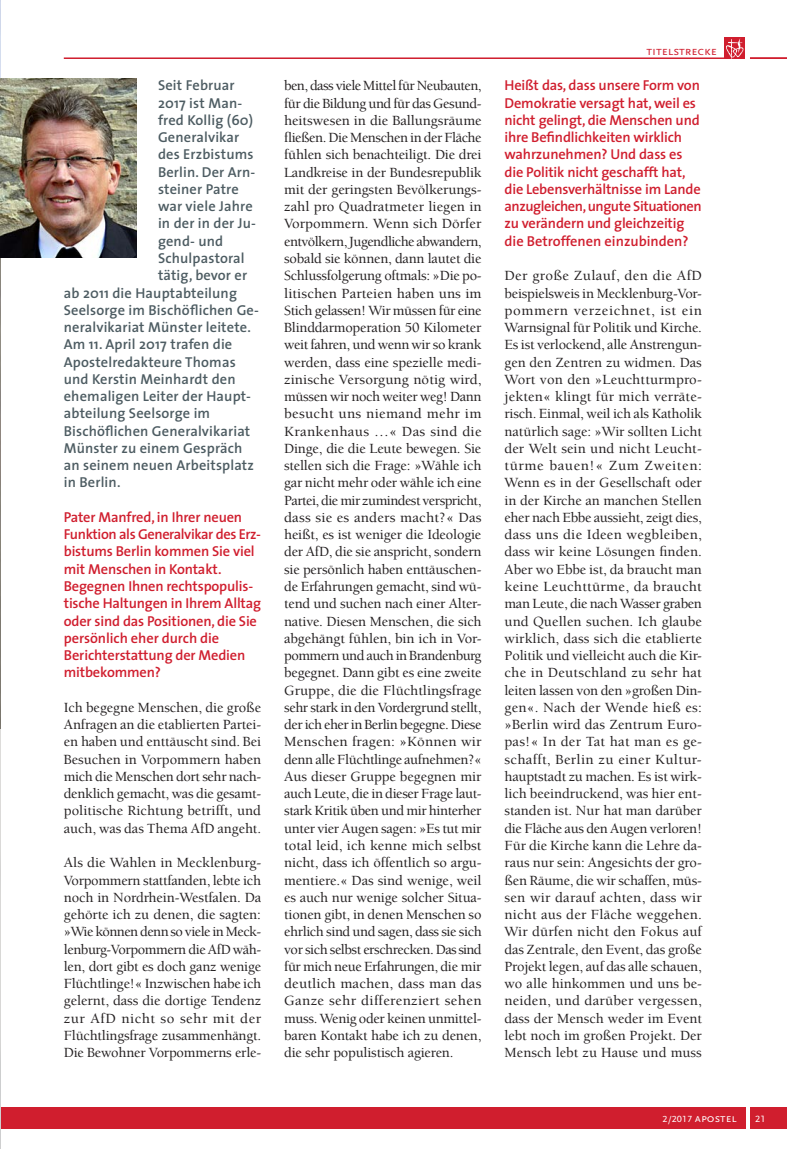
<style>
.page{position:relative;width:787px;height:1149px;background:#fff}
.page>*{position:absolute;margin:0;border:0;box-sizing:border-box;transform-origin:0 0}
.sscc_fliesstext{font:500 14.4px/17.2px "Berkeley";letter-spacing:-.015em;color:#231f20;text-align:justify}
.sscc_einleitung_thes{font:600 14.4px/17.2px "Mtud The Sans";letter-spacing:-.01em;color:#d01e2e}
.sscc_einleitung_thes-2{font:600 14.4px/17.2px "Mtud The Sans";letter-spacing:.01em;color:#4d5c62}
.t1{font:12.75px "Mtud Scala Sans Caps";color:#d01e2e}
.t2{font:12px "Mtud Scala Sans Caps";color:#fff}
.t3{font:9.6px "Mtud Scala Sans Caps";color:#fff;scale:1.1 1}
.s1{font-size:9.3px}
</style>
<div class="page">
<hr style="left:64px;top:57px;width:670px;height:2px;background:#d01e2e">
<div style="left:0;top:1106px;width:745px;height:21px;background:#d01e2e"></div>
<div style="left:724px;top:38px;width:21px;height:21px;background:#d01e2e"></div>
<div style="left:750px;top:1106px;width:37px;height:21px;background:#d01e2e"></div>
<svg style="left:726px;top:38px;width:17px;height:21px"></svg>
<hr style="left:750px;top:57px;width:37px;height:2px;background:#d01e2e">
<img style="left:0;top:0;width:1px;height:729px">
<hr style="left:0;top:729px;width:1px;height:419px;background:#fff">
<img style="left:1px;top:78px;width:136px;height:180px">
<p class="sscc_einleitung_thes-2" style="left:158px;top:76px;width:99px">Seit Februar<br>2017 ist Man&shy;fred Kollig (60)<br>Generalvikar des Erzbistums<br>Berlin. Der Arn&shy;steiner Patre</p>
<p class="sscc_einleitung_thes-2" style="left:158px;top:197px;width:96px">war viele Jahre</p>
<p class="sscc_einleitung_thes-2" style="left:158px;top:214px;width:99px">in der in der Ju-</p>
<p class="sscc_einleitung_thes-2" style="left:158px;top:232px;width:67px">gend- und</p>
<p class="sscc_einleitung_thes-2" style="left:158px;top:249px;width:88px">Schulpastoral</p>
<p class="sscc_einleitung_thes-2" style="left:158px;top:266px;width:91px">tätig, bevor er</p>
<p class="sscc_einleitung_thes-2" style="left:64px;top:283px;width:175px">ab 2011 die Hauptabteilung</p>
<p class="sscc_einleitung_thes-2" style="left:64px;top:301px;width:197px">Seelsorge im Bischöflichen Ge-</p>
<p class="sscc_einleitung_thes-2" style="left:64px;top:318px;width:189px">neralvikariat Münster leitete.</p>
<p class="sscc_einleitung_thes-2" style="left:64px;top:335px;width:170px">Am 11. April 2017 trafen die</p>
<p class="sscc_einleitung_thes-2" style="left:64px;top:352px;width:173px">Apostelredakteure Thomas</p>
<p class="sscc_einleitung_thes-2" style="left:64px;top:370px;width:173px">und Kerstin Meinhardt den</p>
<p class="sscc_einleitung_thes-2" style="left:64px;top:387px;width:187px">ehemaligen Leiter der Haupt-</p>
<p class="sscc_einleitung_thes-2" style="left:64px;top:404px;width:148px">abteilung Seelsorge im</p>
<p class="sscc_einleitung_thes-2" style="left:64px;top:421px;width:188px">Bischöflichen Generalvikariat</p>
<p class="sscc_einleitung_thes-2" style="left:64px;top:439px;width:180px">Münster zu einem Gespräch</p>
<p class="sscc_einleitung_thes-2" style="left:64px;top:456px;width:192px">an seinem neuen Arbeitsplatz</p>
<p class="sscc_einleitung_thes-2" style="left:64px;top:473px;width:58px">in Berlin.</p>
<p class="sscc_einleitung_thes" style="left:64px;top:508px;width:199px">Pater Manfred, in Ihrer neuen<br>Funktion als Generalvikar des Erz&shy;bistums Berlin kommen Sie viel mit Menschen in Kontakt.<br>Begegnen Ihnen rechtspopulis&shy;tische Haltungen in Ihrem Alltag oder sind das Positionen, die Sie persönlich eher durch die<br>Berichterstattung der Medien mitbekommen?</p>
<p class="sscc_fliesstext" style="left:64px;top:698px;width:199px">Ich begegne Menschen, die große Anfragen an die etablierten Partei&shy;en haben und enttäuscht sind. Bei Besuchen in Vorpommern haben mich die Menschen dort sehr nach&shy;denklich gemacht, was die gesamt&shy;politische Richtung betrifft, und auch, was das Thema AfD angeht.</p>
<p class="sscc_fliesstext" style="left:64px;top:854px;width:199px">Als die Wahlen in Mecklenburg-Vorpommern stattfanden, lebte ich noch in Nordrhein-Westfalen. Da gehörte ich zu denen, die sagten: »Wie können denn so viele in Meck&shy;lenburg-Vorpommern die AfD wäh&shy;len, dort gibt es doch ganz wenige Flüchtlinge!« Inzwischen habe ich gelernt, dass die dortige Tendenz zur AfD nicht so sehr mit der Flüchtlingsfrage zusammenhängt.<br>Die Bewohner Vorpommerns erle-</p>
<p class="t1" style="left:646px;top:44px;width:72px">titelstrecke</p>
<p class="sscc_fliesstext" style="left:284px;top:77px;width:199px">ben, dass viele Mittel für Neubauten, für die Bildung und für das Gesund&shy;heitswesen in die Ballungsräume fließen. Die Menschen in der Fläche fühlen sich benachteiligt. Die drei Landkreise in der Bundesrepublik mit der geringsten Bevölkerungs&shy;zahl pro Quadratmeter liegen in Vorpommern. Wenn sich Dörfer entvölkern, Jugendliche abwandern, sobald sie können, dann lautet die Schlussfolgerung oftmals: »Die po&shy;litischen Parteien haben uns im Stich gelassen! Wir müssen für eine Blinddarmoperation 50 Kilometer weit fahren, und wenn wir so krank werden, dass eine spezielle medi&shy;zinische Versorgung nötig wird, müssen wir noch weiter weg! Dann besucht uns niemand mehr im Krankenhaus …« Das sind die Dinge, die die Leute bewegen. Sie stellen sich die Frage: »Wähle ich gar nicht mehr oder wähle ich eine Partei, die mir zumindest verspricht, dass sie es anders macht?« Das heißt, es ist weniger die Ideologie der AfD, die sie anspricht, sondern sie persönlich haben enttäuschen&shy;de Erfahrungen gemacht, sind wü&shy;tend und suchen nach einer Alter&shy;native. Diesen Menschen, die sich abgehängt fühlen, bin ich in Vor&shy;pommern und auch in Brandenburg begegnet. Dann gibt es eine zweite Gruppe, die die Flüchtlingsfrage sehr stark in den Vordergrund stellt, der ich eher in Berlin begegne. Diese Menschen fragen: »Können wir denn alle Flüchtlinge aufnehmen?« Aus dieser Gruppe begegnen mir auch Leute, die in dieser Frage laut&shy;stark Kritik üben und mir hinterher unter vier Augen sagen: »Es tut mir total leid, ich kenne mich selbst nicht, dass ich öffentlich so argu&shy;mentiere.« Das sind wenige, weil es auch nur wenige solcher Situa&shy;tionen gibt, in denen Menschen so ehrlich sind und sagen, dass sie sich vor sich selbst erschrecken. Das sind für mich neue Erfahrungen, die mir deutlich machen, dass man das Ganze sehr differenziert sehen muss. Wenig oder keinen unmittel&shy;baren Kontakt habe ich zu denen, die sehr populistisch agieren.</p>
<p class="sscc_einleitung_thes" style="left:504px;top:76px;width:199px">Heißt das, dass unsere Form von<br>Demokratie versagt hat, weil es nicht gelingt, die Menschen und ihre Befindlichkeiten wirklich wahrzunehmen? Und dass es die Politik nicht geschafft hat, die Lebensverhältnisse im Lande anzugleichen, ungute Situationen zu verändern und gleichzeitig die Betroffenen einzubinden?</p>
<p class="sscc_fliesstext" style="left:504px;top:267px;width:199px">Der große Zulauf, den die AfD beispielsweis in Mecklenburg-Vor&shy;pommern verzeichnet, ist ein Warnsignal für Politik und Kirche.<br>Es ist verlockend, alle Anstrengun&shy;gen den Zentren zu widmen. Das Wort von den »Leuchtturmpro&shy;jekten« klingt für mich verräte&shy;risch. Einmal, weil ich als Katholik natürlich sage: »Wir sollten Licht der Welt sein und nicht Leucht&shy;türme bauen!« Zum Zweiten:<br>Wenn es in der Gesellschaft oder in der Kirche an manchen Stellen eher nach Ebbe aussieht, zeigt dies, dass uns die Ideen wegbleiben, dass wir keine Lösungen finden.<br>Aber wo Ebbe ist, da braucht man keine Leuchttürme, da braucht man Leute, die nach Wasser graben und Quellen suchen. Ich glaube wirklich, dass sich die etablierte Politik und vielleicht auch die Kir&shy;che in Deutschland zu sehr hat leiten lassen von den »großen Din&shy;gen«. Nach der Wende hieß es: »Berlin wird das Zentrum Euro&shy;pas!« In der Tat hat man es ge&shy;schafft, Berlin zu einer Kultur&shy;hauptstadt zu machen. Es ist wirk&shy;lich beeindruckend, was hier ent&shy;standen ist. Nur hat man darüber die Fläche aus den Augen verloren!<br>Für die Kirche kann die Lehre da&shy;raus nur sein: Angesichts der gro&shy;ßen Räume, die wir schaffen, müs&shy;sen wir darauf achten, dass wir nicht aus der Fläche weggehen.<br>Wir dürfen nicht den Fokus auf das Zentrale, den Event, das große Projekt legen, auf das alle schauen, wo alle hinkommen und uns be&shy;neiden, und darüber vergessen, dass der Mensch weder im Event lebt noch im großen Projekt. Der Mensch lebt zu Hause und muss</p>
<p class="t2" style="left:662px;top:1110px;width:76px"><span class="s1">2/2017</span> apostel</p>
<p class="t3" style="left:755px;top:1113px;width:11px">21</p>
</div>
